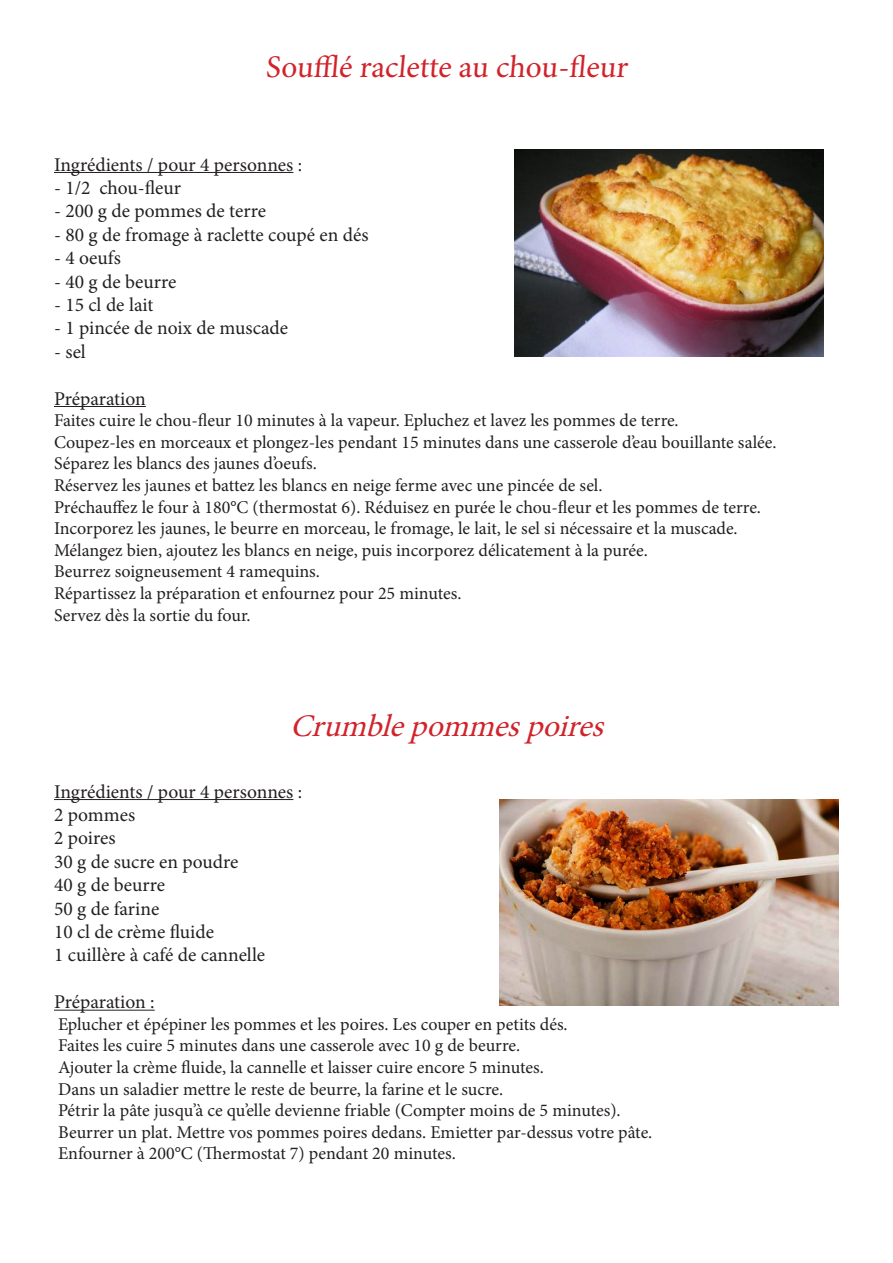
<style>
.page{position:relative;width:893px;height:1263px;background:#fff}
.page>*{position:absolute;margin:0;border:0;box-sizing:border-box;transform-origin:0 0}
.t1{font:31.5px "Minion Pro";color:#d1232a}
.t2{font:italic 31.5px "Minion Pro";color:#d1232a}
.t3{font:19.5px "Minion Pro";color:#231f20}
.t4{font:18px "Minion Pro";color:#231f20}
</style>
<div class="page">
<hr style="left:54px;top:172px;width:239px;height:1px;background:#231f20">
<hr style="left:54px;top:406px;width:92px;height:1px;background:#231f20">
<img style="left:515px;top:150px;width:309px;height:206px">
<img style="left:500px;top:799px;width:339px;height:207px">
<hr style="left:54px;top:799px;width:239px;height:1px;background:#231f20">
<hr style="left:54px;top:1010px;width:101px;height:1px;background:#231f20">
<p class="t1" style="left:265px;top:46px;width:367px">Soufflé raclette au chou-fleur</p>
<p class="t3" style="left:54px;top:151px;width:250px">Ingrédients / pour 4 personnes :</p>
<p class="t3" style="left:54px;top:175px;width:129px">- 1/2 chou-fleur</p>
<p class="t3" style="left:54px;top:198px;width:214px">- 200 g de pommes de terre</p>
<p class="t3" style="left:54px;top:221px;width:316px">- 80 g de fromage à raclette coupé en dés</p>
<p class="t3" style="left:54px;top:245px;width:68px">- 4 oeufs</p>
<p class="t3" style="left:54px;top:268px;width:124px">- 40 g de beurre</p>
<p class="t3" style="left:54px;top:292px;width:101px">- 15 cl de lait</p>
<p class="t3" style="left:54px;top:315px;width:236px">- 1 pincée de noix de muscade</p>
<p class="t3" style="left:54px;top:338px;width:33px">- sel</p>
<p class="t3" style="left:54px;top:385px;width:93px">Préparation</p>
<p class="t4" style="left:54px;top:408px;width:626px">Faites cuire le chou-fleur 10 minutes à la vapeur. Epluchez et lavez les pommes de terre.</p>
<p class="t4" style="left:54px;top:430px;width:724px">Coupez-les en morceaux et plongez-les pendant 15 minutes dans une casserole d’eau bouillante salée.</p>
<p class="t4" style="left:54px;top:451px;width:264px">Séparez les blancs des jaunes d’oeufs.</p>
<p class="t4" style="left:54px;top:473px;width:550px">Réservez les jaunes et battez les blancs en neige ferme avec une pincée de sel.</p>
<p class="t4" style="left:54px;top:495px;width:708px">Préchauffez le four à 180°C (thermostat 6). Réduisez en purée le chou-fleur et les pommes de terre.</p>
<p class="t4" style="left:54px;top:516px;width:685px">Incorporez les jaunes, le beurre en morceau, le fromage, le lait, le sel si nécessaire et la muscade.</p>
<p class="t4" style="left:54px;top:538px;width:595px">Mélangez bien, ajoutez les blancs en neige, puis incorporez délicatement à la purée.</p>
<p class="t4" style="left:54px;top:559px;width:267px">Beurrez soigneusement 4 ramequins.</p>
<p class="t4" style="left:54px;top:581px;width:409px">Répartissez la préparation et enfournez pour 25 minutes.</p>
<p class="t4" style="left:54px;top:603px;width:198px">Servez dès la sortie du four.</p>
<p class="t2" style="left:290px;top:705px;width:326px">Crumblepommespoires</p>
<p class="t3" style="left:54px;top:778px;width:250px">Ingrédients / pour 4 personnes :</p>
<p class="t3" style="left:54px;top:802px;width:83px">2 pommes</p>
<p class="t3" style="left:54px;top:825px;width:63px">2 poires</p>
<p class="t3" style="left:54px;top:848px;width:186px">30 g de sucre en poudre</p>
<p class="t3" style="left:54px;top:872px;width:113px">40 g de beurre</p>
<p class="t3" style="left:54px;top:895px;width:107px">50 g de farine</p>
<p class="t3" style="left:54px;top:919px;width:162px">10 cl de crème fluide</p>
<p class="t3" style="left:54px;top:942px;width:213px">1 cuillère à café de cannelle</p>
<p class="t3" style="left:54px;top:989px;width:102px">Préparation :</p>
<p class="t4" style="left:58px;top:1012px;width:511px">Eplucher et épépiner les pommes et les poires. Les couper en petits dés.</p>
<p class="t4" style="left:58px;top:1033px;width:463px">Faites les cuire 5 minutes dans une casserole avec 10 g de beurre.</p>
<p class="t4" style="left:58px;top:1055px;width:487px">Ajouter la crème fluide, la cannelle et laisser cuire encore 5 minutes.</p>
<p class="t4" style="left:58px;top:1077px;width:447px">Dans un saladier mettre le reste de beurre, la farine et le sucre.</p>
<p class="t4" style="left:58px;top:1098px;width:564px">Pétrir la pâte jusqu’à ce qu’elle devienne friable (Compter moins de 5 minutes).</p>
<p class="t4" style="left:58px;top:1120px;width:596px">Beurrer un plat. Mettre vos pommes poires dedans. Emietter par-dessus votre pâte.</p>
<p class="t4" style="left:58px;top:1141px;width:399px">Enfourner à 200°C (Thermostat 7) pendant 20 minutes.</p>
</div>
